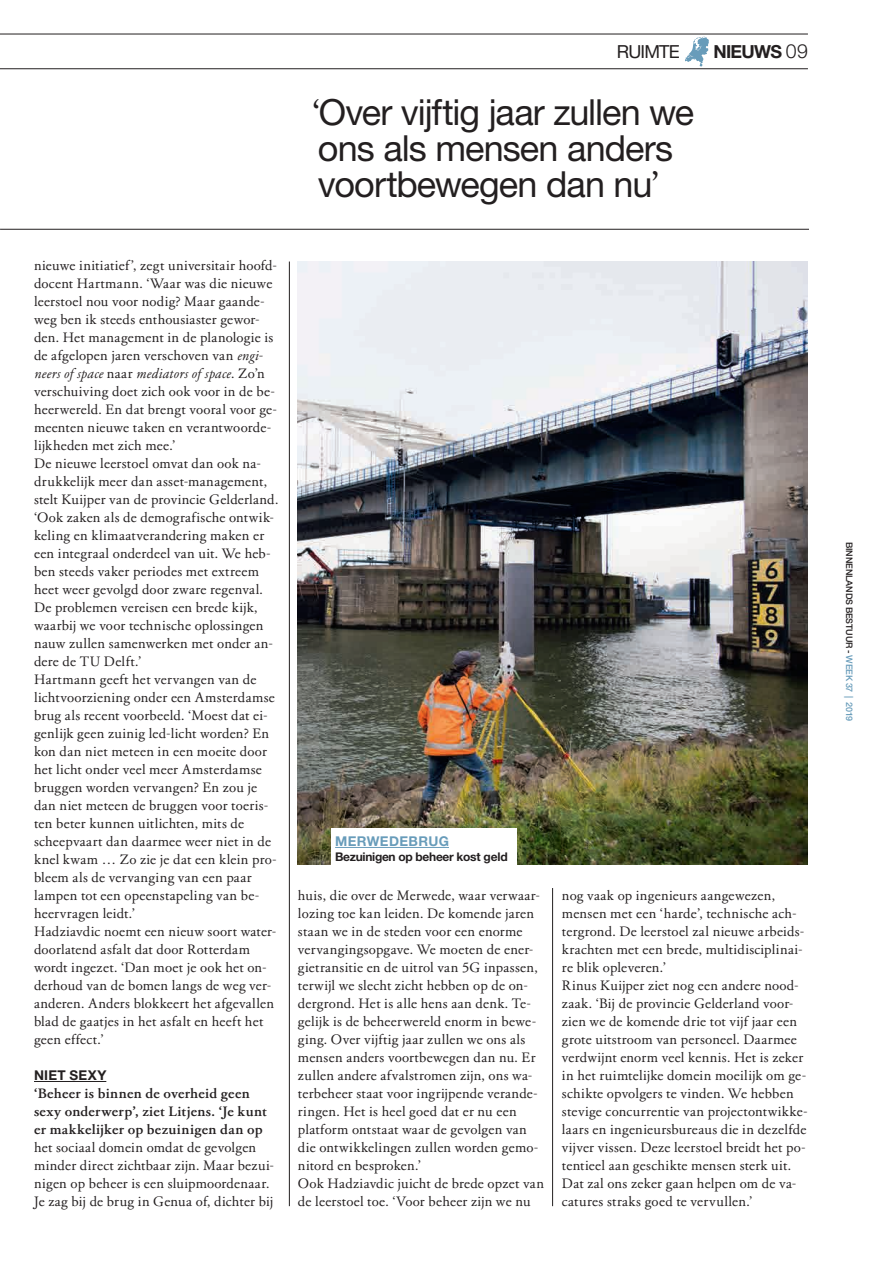
<style>
.page{position:relative;width:893px;height:1263px;background:#fff}
.page>*{position:absolute;margin:0;border:0;box-sizing:border-box;transform-origin:0 0}
.t1{font:36px/36px "Helvetica Neue LT";letter-spacing:-.025em;color:#231f20}
.t2{font:700 18px "Helvetica Neue LT";letter-spacing:-.04em;color:#231f20}
.t3{font:18px "Helvetica Neue LT";letter-spacing:-.045em;color:#231f20}
.t4{font:14.25px/18px "Garamond Classico";letter-spacing:.01em;color:#231f20}
.t5{font:700 14.25px/18px "Garamond Classico";letter-spacing:.02em;color:#231f20}
.t6{font:700 13.5px "Helvetica Neue LT";letter-spacing:.03em;color:#689cba}
.t7{font:700 13.5px "Helvetica Neue LT";letter-spacing:.02em;color:#231f20}
.t8{font:700 12px "Helvetica Neue LT";letter-spacing:-.025em;color:#231f20}
.t9{font:500 9px "Helvetica Neue LT";letter-spacing:-.015em;color:#231f20}
.s1{font-weight:300;font-size:19.5px}
.s2{font-family:"Adobe Caslon"}
.s3{font-style:italic}
.s4{color:#689cba}
</style>
<div class="page">
<hr style="left:0;top:34px;width:808px;height:1px;background:#231f20">
<hr style="left:0;top:68px;width:808px;height:1px;background:#231f20">
<svg style="left:685px;top:36px;width:24px;height:30px"></svg>
<hr style="left:552px;top:888px;width:1px;height:318px;background:#231f20">
<hr style="left:289px;top:261px;width:1px;height:945px;background:#231f20">
<hr style="left:0;top:229px;width:809px;height:1px;background:#231f20">
<img style="left:298px;top:261px;width:510px;height:603px">
<hr style="left:34px;top:1081px;width:72px;height:1px;background:#231f20">
<div style="left:331px;top:828px;width:186px;height:46px;background:#fff"></div>
<hr style="left:335px;top:847px;width:114px;height:1px;background:#689cba">
<p class="t3" style="left:617px;top:45px;width:64px">RUIMTE</p>
<p class="t2" style="left:713px;top:45px;width:96px">NIEUWS <span class="s1">09</span></p>
<h1 class="t1" style="left:313px;top:97px;width:383px"><span class="s2">‘</span>Over vijftig jaar zullen we ons als mensen anders voortbewegen dan nu<span class="s2">’</span></h1>
<p class="t4" style="left:34px;top:258px;width:246px">nieuwe initiatief’, zegt universitair hoofd&shy;docent Hartmann. ‘Waar was die nieuwe leerstoel nou voor nodig? Maar gaande&shy;weg ben ik steeds enthousiaster gewor&shy;den. Het management in de planologie is de afgelopen jaren verschoven van <span class="s3">engi&shy;neers of space</span> naar <span class="s3">mediators of space</span>. Zo’n verschuiving doet zich ook voor in de be&shy;heerwereld. En dat brengt vooral voor ge&shy;meenten nieuwe taken en verantwoorde&shy;lijkheden met zich mee.’<br>De nieuwe leerstoel omvat dan ook na&shy;drukkelijk meer dan asset-management, stelt Kuijper van de provincie Gelderland. ‘Ook zaken als de demografische ontwik&shy;keling en klimaatverandering maken er een integraal onderdeel van uit. We heb&shy;ben steeds vaker periodes met extreem heet weer gevolgd door zware regenval.<br>De problemen vereisen een brede kijk, waarbij we voor technische oplossingen nauw zullen samenwerken met onder an&shy;dere de TU Delft.’<br>Hartmann geeft het vervangen van de lichtvoorziening onder een Amsterdamse brug als recent voorbeeld. ‘Moest dat ei&shy;genlijk geen zuinig led-licht worden? En kon dan niet meteen in een moeite door het licht onder veel meer Amsterdamse bruggen worden vervangen? En zou je dan niet meteen de bruggen voor toeris&shy;ten beter kunnen uitlichten, mits de scheepvaart dan daarmee weer niet in de knel kwam … Zo zie je dat een klein pro&shy;bleem als de vervanging van een paar lampen tot een opeenstapeling van be&shy;heervragen leidt.’<br>Hadziavdic noemt een nieuw soort water&shy;doorlatend asfalt dat door Rotterdam wordt ingezet. ‘Dan moet je ook het on&shy;derhoud van de bomen langs de weg ver&shy;anderen. Anders blokkeert het afgevallen blad de gaatjes in het asfalt en heeft het geen effect.’</p>
<p class="t7" style="left:34px;top:1070px;width:74px">NIET SEXY</p>
<p class="t5" style="left:34px;top:1086px;width:234px">‘Beheer is binnen de overheid geen sexy onderwerp’, ziet Litjens. ‘Je kunt er makkelijker op bezuinigen dan op</p>
<p class="t4" style="left:34px;top:1140px;width:242px">het sociaal domein omdat de gevolgen minder direct zichtbaar zijn. Maar bezui&shy;nigen op beheer is een sluipmoordenaar.<br>Je zag bij de brug in Genua of, dichter bij</p>
<p class="t6" style="left:335px;top:836px;width:115px">MERWEDEBRUG</p>
<p class="t8" style="left:335px;top:852px;width:174px">Bezuinigen op beheer kost geld</p>
<p class="t4" style="left:298px;top:888px;width:248px">huis, die over de Merwede, waar verwaar&shy;lozing toe kan leiden. De komende jaren staan we in de steden voor een enorme vervangingsopgave. We moeten de ener&shy;gietransitie en de uitrol van 5G inpassen, terwijl we slecht zicht hebben op de on&shy;dergrond. Het is alle hens aan denk. Te&shy;gelijk is de beheerwereld enorm in bewe&shy;ging. Over vijftig jaar zullen we ons als mensen anders voortbewegen dan nu. Er zullen andere afvalstromen zijn, ons wa&shy;terbeheer staat voor ingrijpende verande&shy;ringen. Het is heel goed dat er nu een platform ontstaat waar de gevolgen van die ontwikkelingen zullen worden gemo&shy;nitord en besproken.’<br>Ook Hadziavdic juicht de brede opzet van de leerstoel toe. ‘Voor beheer zijn we nu</p>
<p class="t4" style="left:562px;top:888px;width:247px">nog vaak op ingenieurs aangewezen, mensen met een ‘harde’, technische ach&shy;tergrond. De leerstoel zal nieuwe arbeids&shy;krachten met een brede, multidisciplinai&shy;re blik opleveren.’<br>Rinus Kuijper ziet nog een andere nood&shy;zaak. ‘Bij de provincie Gelderland voor&shy;zien we de komende drie tot vijf jaar een grote uitstroom van personeel. Daarmee verdwijnt enorm veel kennis. Het is zeker in het ruimtelijke domein moeilijk om ge&shy;schikte opvolgers te vinden. We hebben stevige concurrentie van projectontwikke&shy;laars en ingenieursbureaus die in dezelfde vijver vissen. Deze leerstoel breidt het po&shy;tentieel aan geschikte mensen sterk uit.<br>Dat zal ons zeker gaan helpen om de va&shy;catures straks goed te vervullen.’</p>
<p class="t9" style="left:852px;top:542px;width:181px;rotate:90deg">BINNENLANDS BESTUUR - <span class="s4">WEEK 37 | 2019</span></p>
</div>
